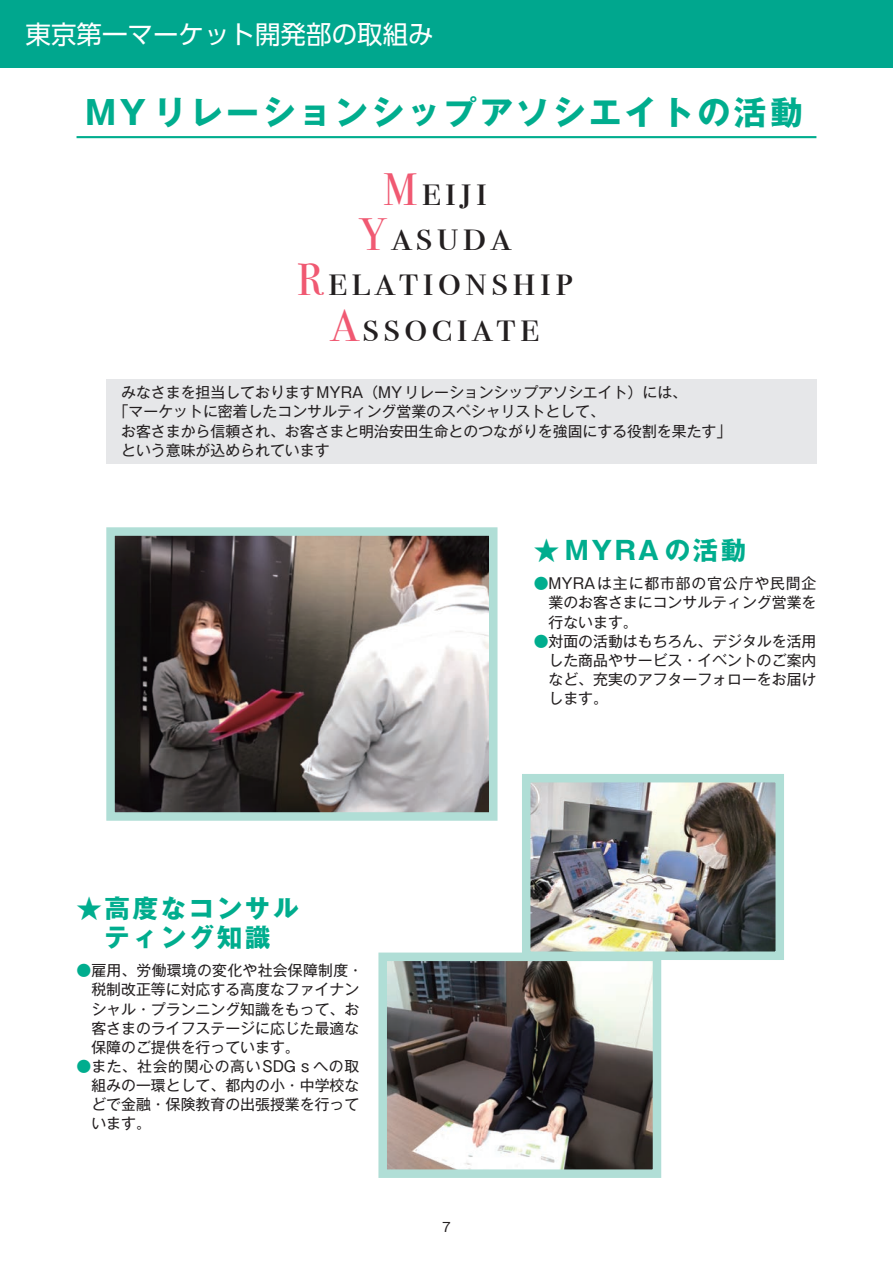
<style>
.page{position:relative;width:893px;height:1263px;background:#fff}
.page>*{position:absolute;margin:0;border:0;box-sizing:border-box;transform-origin:0 0}
.t1{font:45.15px/45.2px "Bodoni Svty Two SCITCTT";letter-spacing:.1em;color:#231f20;text-align:center}
.t2{font:33px "Gothic MB101 Pr 6 Bold 90 pv RKSJ H";letter-spacing:.1em;color:#00ad8e}
.t3{font:25.5px/29.7px "Gothic MB101 Pr 6 Bold 90 pv RKSJ H";letter-spacing:.1em;color:#00ad8e}
.t4{font:25.5px "UD Shin Go Pro Regular 90 pv RKSJ H";color:#fff}
.t5{font:14.85px/19.2px "Gothic MB101 Pr 6 Regular 90 pv RKSJ H";color:#231f20;text-align:justify}
.t6{font:12.75px "Gothic MB101 Pr 6 Regular 90 pv RKSJ H";color:#231f20}
.s1{color:#f05972}
.s2{color:#00ad8e}
</style>
<div class="page">
<div style="left:0;top:0;width:893px;height:68px;background:#00a78e"></div>
<hr style="left:77px;top:136px;width:739px;height:2px;background:#00ad8e">
<img style="left:522px;top:774px;width:262px;height:186px">
<svg style="left:378px;top:948px;width:287px;height:230px;background:#7d7e7b"></svg>
<svg style="left:106px;top:527px;width:392px;height:294px;background:#7d7a77"></svg>
<div style="left:106px;top:379px;width:710px;height:84px;background:#e6e7e9"></div>
<h3 class="t4" style="left:26px;top:25px;width:410px">東京第一マーケット開発部の取組み</h3>
<h2 class="t2" style="left:85px;top:100px;width:719px">MYリレーションシップアソシエイトの活動</h2>
<h1 class="t1" style="left:297px;top:167px;width:277px"><span class="s1">M</span>eiji<br><span class="s1">Y</span>asuda<br><span class="s1">R</span>elationship<br><span class="s1">A</span>ssociate</h1>
<p class="t5" style="left:121px;top:385px;width:567px">みなさまを担当しておりますMYRA（MYリレーションシップアソシエイト）には、</p>
<p class="t5" style="left:114px;top:404px;width:493px">「マーケットに密着したコンサルティング営業のスペシャリストとして、</p>
<p class="t5" style="left:121px;top:423px;width:612px">お客さまから信頼され、お客さまと明治安田生命とのつながりを強固にする役割を果たす」</p>
<p class="t5" style="left:121px;top:442px;width:210px">という意味が込められています</p>
<h3 class="t3" style="left:77px;top:897px;width:223px">★高度なコンサル　ティング知識</h3>
<p class="t5" style="left:91px;top:963px;width:273px;text-align:left;text-indent:-15px"><span class="s2">●</span>雇用、労働環境の変化や社会保障制度・税制改正等に対応する高度なファイナンシャル・プランニング知識をもって、お客さまのライフステージに応じた最適な保障のご提供を行っています。</p>
<p class="t5" style="left:91px;top:1059px;width:269px;text-indent:-15px"><span class="s2">●</span>また、社会的関心の高いSDGｓへの取組みの一環として、都内の小・中学校などで金融・保険教育の出張授業を行っています。</p>
<p class="t6" style="left:442px;top:1222px;width:10px">7</p>
<h3 class="t3" style="left:534px;top:539px;width:214px">★MYRAの活動</h3>
<p class="t5" style="left:549px;top:576px;width:269px;text-indent:-15px"><span class="s2">●</span>MYRAは主に都市部の官公庁や民間企業のお客さまにコンサルティング営業を行ないます。</p>
<p class="t5" style="left:549px;top:633px;width:269px;text-indent:-15px"><span class="s2">●</span>対面の活動はもちろん、デジタルを活用した商品やサービス・イベントのご案内など、充実のアフターフォローをお届けします。</p>
</div>
